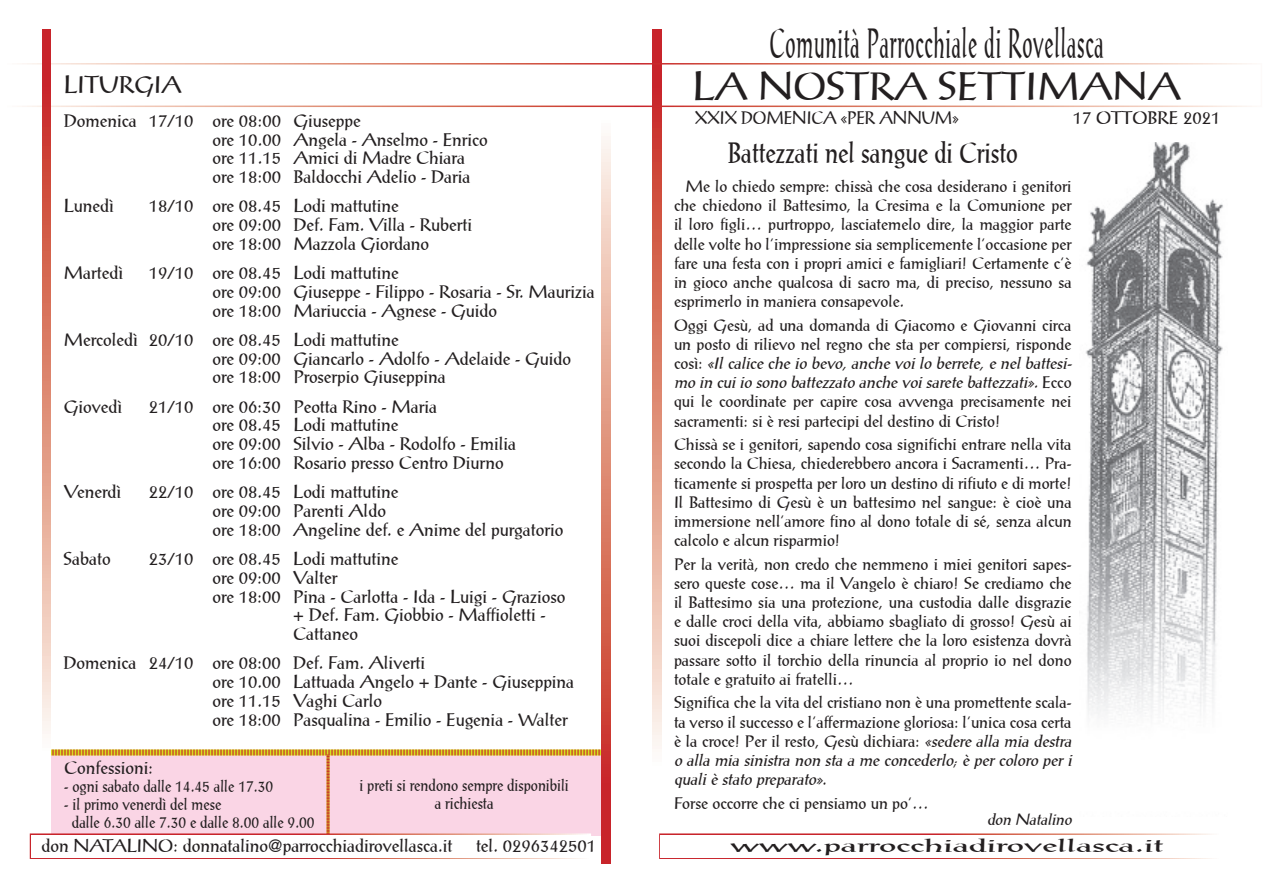
<style>
.page{position:relative;width:1263px;height:893px;background:#fff}
.page>*{position:absolute;margin:0;border:0;box-sizing:border-box;transform-origin:0 0}
.t1{font:42px "Prose Antique Plain";letter-spacing:.04em;color:#231f20;scale:.5 1}
.t2{font:39.15px "Prose Antique Plain";letter-spacing:.01em;color:#231f20}
.t3{font:29.25px "Prose Antique Plain";color:#231f20;scale:.83 1}
.t4{font:24px "Prose Antique Plain";letter-spacing:.01em;color:#231f20}
.t5{font:18px/18.8px "Prose Antique Plain";color:#231f20}
.t6{font:18px "Prose Antique Plain";color:#231f20;scale:2 1}
.t7{font:18px "Prose Antique Plain";color:#231f20;scale:.9 1}
.t8{font:16.5px/19.2px "Prose Antique Plain";color:#231f20;text-align:justify}
.t9{font:16.5px/18px "Prose Antique Plain";color:#231f20;scale:.9 1}
.t10{font:italic 15.75px "Prose Antique Plain";color:#231f20}
.s1{font-style:italic}
</style>
<div class="page">
<svg style="left:51px;top:749px;width:551px;height:86px;background:#f6d0d5"></svg>
<img style="left:1085px;top:142px;width:138px;height:573px">
<svg style="left:653px;top:30px;width:8px;height:719px;background:#de8778"></svg>
<svg style="left:602px;top:107px;width:8px;height:756px;background:#df887a"></svg>
<div style="left:1px;top:63px;width:1261px;height:44px;border:2px solid #fff"></div>
<div style="left:659px;top:833px;width:561px;height:26px;background:#fff;border:3px solid #fff"></div>
<svg style="left:43px;top:30px;width:8px;height:704px;background:#de8677"></svg>
<div style="left:30px;top:833px;width:561px;height:26px;background:#fff;border:3px solid #fff"></div>
<h3 class="t4" style="left:64px;top:70px;width:119px">LITURGIA</h3>
<p class="t5" style="left:213px;top:111px;width:277px;text-indent:-149px">Domenica 17/10 ore 08:00 Giuseppe<br>ore 10.00 Angela - Anselmo - Enrico ore 11.15 Amici di Madre Chiara ore 18:00 Baldocchi Adelio - Daria</p>
<p class="t5" style="left:64px;top:197px;width:52px">Lunedì</p>
<p class="t5" style="left:213px;top:197px;width:261px;text-indent:-64px">18/10 ore 08.45 Lodi mattutine<br>ore 09:00 Def. Fam. Villa - Ruberti ore 18:00 Mazzola Giordano</p>
<p class="t5" style="left:64px;top:263px;width:61px">Martedì</p>
<p class="t5" style="left:213px;top:263px;width:384px;text-indent:-64px">19/10 ore 08.45 Lodi mattutine<br>ore 09:00 Giuseppe - Filippo - Rosaria - Sr. Maurizia ore 18:00 Mariuccia - Agnese - Guido</p>
<p class="t5" style="left:213px;top:330px;width:360px;text-indent:-149px">Mercoledì 20/10 ore 08.45 Lodi mattutine<br>ore 09:00 Giancarlo - Adolfo - Adelaide - Guido ore 18:00 Proserpio Giuseppina</p>
<p class="t5" style="left:64px;top:397px;width:60px">Giovedì</p>
<p class="t5" style="left:213px;top:397px;width:305px;text-indent:-64px">21/10 ore 06:30 Peotta Rino - Maria<br>ore 08.45 Lodi mattutine<br>ore 09:00 Silvio - Alba - Rodolfo - Emilia ore 16:00 Rosario presso Centro Diurno</p>
<p class="t5" style="left:64px;top:482px;width:59px">Venerdì</p>
<p class="t5" style="left:212px;top:482px;width:352px;text-indent:-64px">22/10 ore 08.45 Lodi mattutine<br>ore 09:00 Parenti Aldo<br>ore 18:00 Angeline def. e Anime del purgatorio</p>
<p class="t5" style="left:64px;top:549px;width:49px">Sabato</p>
<p class="t5" style="left:149px;top:549px;width:251px">23/10 ore 08.45 Lodi mattutine</p>
<p class="t5" style="left:212px;top:568px;width:127px">ore 09:00 Valter</p>
<p class="t5" style="left:212px;top:587px;width:355px">ore 18:00 Pina - Carlotta - Ida - Luigi - Grazioso</p>
<p class="t5" style="left:293px;top:605px;width:254px">+ Def. Fam. Giobbio - Maffioletti -</p>
<p class="t5" style="left:293px;top:624px;width:66px">Cattaneo</p>
<p class="t5" style="left:212px;top:653px;width:363px;text-indent:-149px">Domenica 24/10 ore 08:00 Def. Fam. Aliverti<br>ore 10.00 Lattuada Angelo + Dante - Giuseppina ore 11.15 Vaghi Carlo<br>ore 18:00 Pasqualina - Emilio - Eugenia - Walter</p>
<p class="t5" style="left:64px;top:758px;width:90px">Confessioni:</p>
<p class="t9" style="left:64px;top:777px;width:234px">- ogni sabato dalle 14.45 alle 17.30</p>
<p class="t9" style="left:72px;top:795px;width:271px;text-indent:-8px">- il primo venerdì del mese<br>dalle 6.30 alle 7.30 e dalle 8.00 alle 9.00</p>
<p class="t9" style="left:359px;top:776px;width:234px;text-align:center">i preti si rendono sempre disponibili a richiesta</p>
<h1 class="t1" style="left:769px;top:19px;width:670px">Comunità Parrocchiale di Rovellasca</h1>
<h2 class="t2" style="left:693px;top:64px;width:489px">LA NOSTRA SETTIMANA</h2>
<p class="t7" style="left:695px;top:108px;width:294px">XXIX DOMENICA «PER ANNUM»</p>
<p class="t5" style="left:1073px;top:109px;width:149px">17 OTTOBRE 2021</p>
<h3 class="t3" style="left:728px;top:136px;width:351px">Battezzati nel sangue di Cristo</h3>
<p class="t8" style="left:674px;top:177px;width:399px;text-indent:11px">Me lo chiedo sempre: chissà che cosa desiderano i genitori che chiedono il Battesimo, la Cresima e la Comunione per il loro figli… purtroppo, lasciatemelo dire, la maggior parte delle volte ho l’impressione sia semplicemente l’occasione per fare una festa con i propri amici e famigliari! Certamente c’è in gioco anche qualcosa di sacro ma, di preciso, nessuno sa esprimerlo in maniera consapevole.</p>
<p class="t8" style="left:674px;top:315px;width:402px;text-align:left">Oggi Gesù, ad una domanda di Giacomo e Giovanni circa un posto di rilievo nel regno che sta per compiersi, risponde c o s ì : <span class="s1">«Il calice che io bevo, anche voi lo berrete, e nel battesi&shy;mo in cuiio sono battezzato anche voisarete battezzati».</span>E c c o qui le coordinate per capire cosa avvenga precisamente nei sacramenti: si è resi partecipi del destino di Cristo!</p>
<p class="t8" style="left:674px;top:435px;width:399px">Chissà se i genitori, sapendo cosa significhi entrare nella vita secondo la Chiesa, chiederebbero ancora i Sacramenti… Pra&shy;ticamente si prospetta per loro un destino di rifiuto e di morte!<br>Il Battesimo di Gesù è un battesimo nel sangue: è cioè una immersione nell’amore fino al dono totale di sé, senza alcun calcolo e alcun risparmio!</p>
<p class="t8" style="left:674px;top:554px;width:399px">Per la verità, non credo che nemmeno i miei genitori sapes&shy;sero queste cose… ma il Vangelo è chiaro! Se crediamo che il Battesimo sia una protezione, una custodia dalle disgrazie e dalle croci della vita, abbiamo sbagliato di grosso! Gesù ai suoi discepoli dice a chiare lettere che la loro esistenza dovrà passare sotto il torchio della rinuncia al proprio io nel dono totale e gratuito ai fratelli…</p>
<p class="t8" style="left:674px;top:693px;width:403px;text-align:left">Significa che la vita del cristiano non è una promettente scala&shy;ta verso il successo e l’affermazione gloriosa: l’unica cosa certa è la croce! Per il resto, Gesù dichiara: <span class="s1">«sedere alla mia destra o alla mia sinistra non sta a me concederlo; è per coloro per i qualiè stato preparato»</span>.</p>
<p class="t8" style="left:674px;top:793px;width:256px">Forse occorre che ci pensiamo un po’…</p>
<p class="t10" style="left:987px;top:810px;width:89px">don Natalino</p>
<p class="t5" style="left:42px;top:836px;width:413px">don NATALINO: donnatalino@parrocchiadirovellasca.it</p>
<p class="t5" style="left:476px;top:836px;width:122px">tel. 0296342501</p>
<p class="t6" style="left:730px;top:835px;width:218px">www.parrocchiadirovellasca.it</p>
</div>
